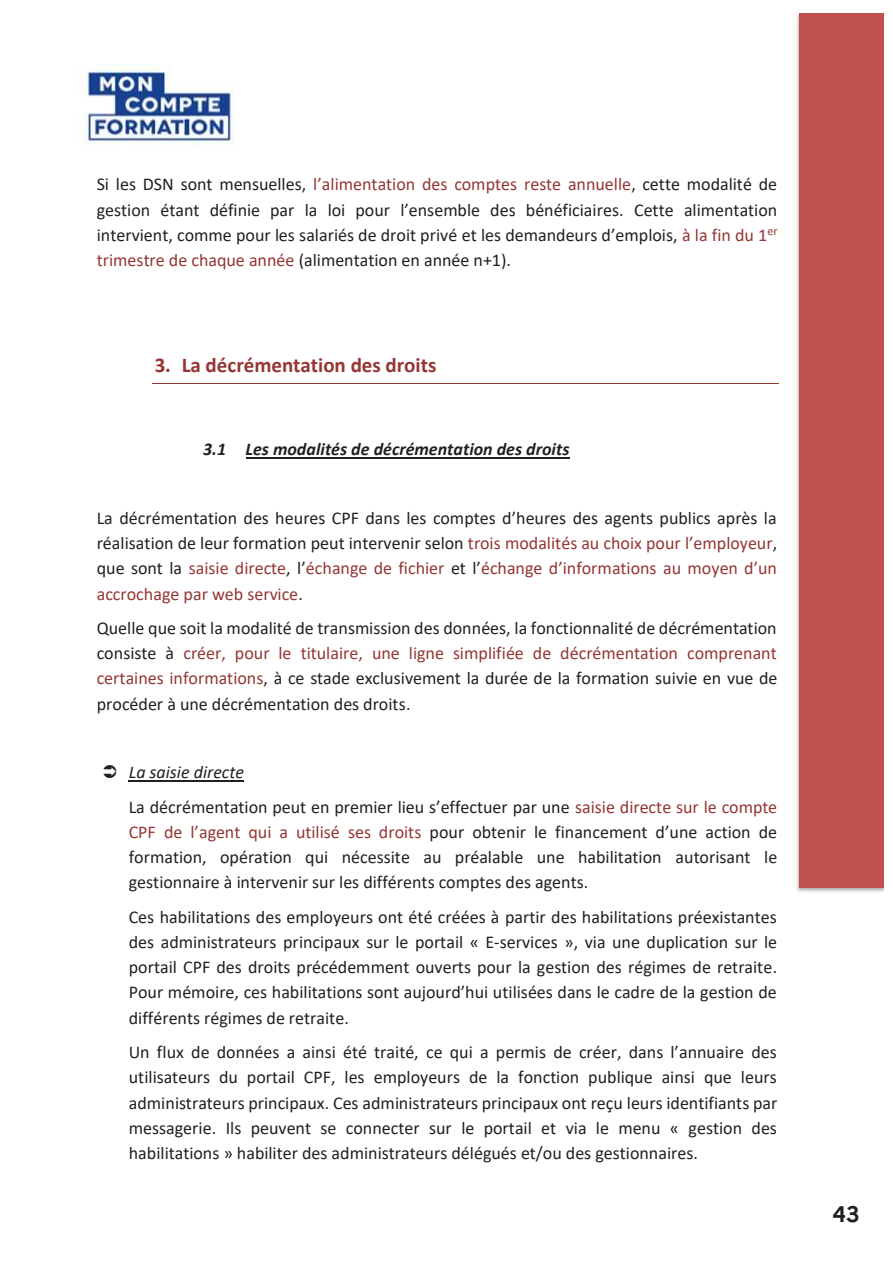
<style>
.page{position:relative;width:893px;height:1263px;background:#fff}
.page>*{position:absolute;margin:0;border:0;box-sizing:border-box;transform-origin:0 0}
.t1{font:700 22.5px "Marianne";color:#231f20}
.t2{font:700 21px "Calibri";color:#943634}
.t3{font:18px/25.3px "Calibri";color:#231f20;text-align:justify}
.t4{font:italic 700 18px "Calibri";color:#231f20}
.s1{color:#943634}
.s2{font-style:italic}
</style>
<div class="page">
<img style="left:75px;top:65px;width:160px;height:80px">
<hr style="left:152px;top:383px;width:627px;height:1px;background:#943634">
<hr style="left:246px;top:457px;width:323px;height:1px;background:#231f20">
<hr style="left:129px;top:780px;width:115px;height:1px;background:#231f20">
<img style="left:796px;top:14px;width:87px;height:878px">
<div style="left:799px;top:13px;width:84px;height:874px;background:#c0504d"></div>
<p class="t3" style="left:97px;top:171px;width:682px">Si les DSN sont mensuelles, <span class="s1">l’alimentation des comptes reste annuelle</span>, cette modalité de gestion étant définie par la loi pour l’ensemble des bénéficiaires. Cette alimentation intervient, comme pour les salariés de droit privé et les demandeurs d’emplois, <span class="s1">à la fin du 1</span><sup>er </sup><span class="s1">trimestre de chaque année</span> (alimentation en année n+1).</p>
<p class="t2" style="left:155px;top:350px;width:283px">3. La décrémentation des droits</p>
<p class="t4" style="left:203px;top:437px;width:368px">3.1 Les modalités de décrémentation des droits</p>
<p class="t3" style="left:97px;top:505px;width:682px">La décrémentation des heures CPF dans les comptes d’heures des agents publics après la réalisation de leur formation peut intervenir selon <span class="s1">trois modalités au choix pour l’employeur</span>, que sont la <span class="s1">saisie directe</span>, l’<span class="s1">échange de fichier</span> et l’<span class="s1">échange d’informations au moyen d’un accrochage par web service</span>.</p>
<p class="t3" style="left:97px;top:615px;width:682px">Quelle que soit la modalité de transmission des données, la fonctionnalité de décrémentation consiste à <span class="s1">créer, pour le titulaire, une ligne simplifiée de décrémentation comprenant certaines informations</span>, à ce stade exclusivement la durée de la formation suivie en vue de procéder à une décrémentation des droits.</p>
<p class="t3" style="left:129px;top:755px;width:650px;line-height:34.3px"><span class="s2">La saisie directe<br></span>La décrémentation peut en premier lieu s’effectuer par une <span class="s1">saisie directe sur le compte</span></p>
<p class="t3" style="left:129px;top:819px;width:650px"><span class="s1">CPF de l’agent qui a utilisé ses droits</span> pour obtenir le financement d’une action de formation, opération qui nécessite au préalable une habilitation autorisant le gestionnaire à intervenir sur les différents comptes des agents.</p>
<p class="t3" style="left:129px;top:903px;width:650px">Ces habilitations des employeurs ont été créées à partir des habilitations préexistantes des administrateurs principaux sur le portail « E-services », via une duplication sur le portail CPF des droits précédemment ouverts pour la gestion des régimes de retraite.<br>Pour mémoire, ces habilitations sont aujourd’hui utilisées dans le cadre de la gestion de différents régimes de retraite.</p>
<p class="t3" style="left:129px;top:1039px;width:650px">Un flux de données a ainsi été traité, ce qui a permis de créer, dans l’annuaire des utilisateurs du portail CPF, les employeurs de la fonction publique ainsi que leurs administrateurs principaux. Ces administrateurs principaux ont reçu leurs identifiants par messagerie. Ils peuvent se connecter sur le portail et via le menu « gestion des habilitations » habiliter des administrateurs délégués et/ou des gestionnaires.</p>
<p class="t1" style="left:833px;top:1200px;width:28px">43</p>
</div>
